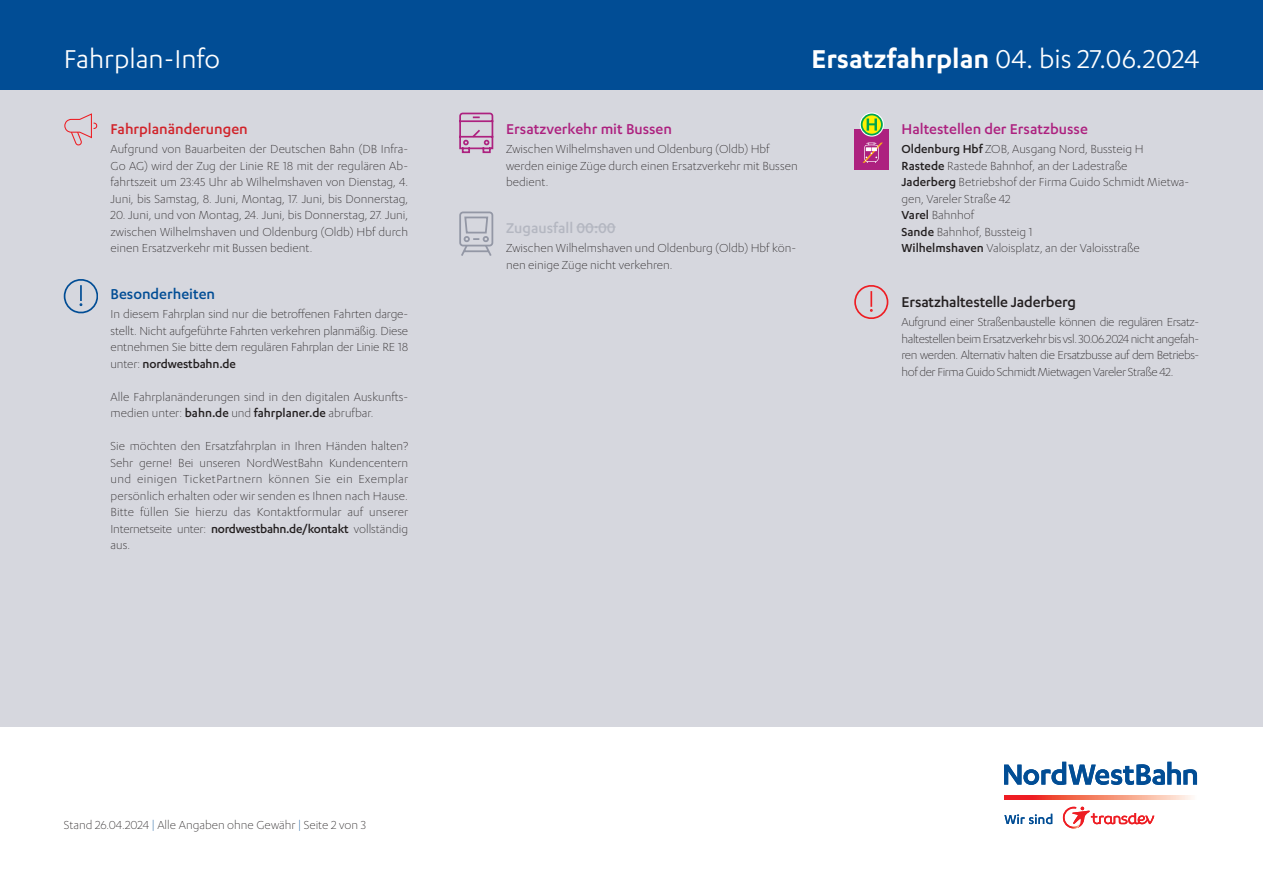
<style>
.page{position:relative;width:1263px;height:893px;background:#fff}
.page>*{position:absolute;margin:0;border:0;box-sizing:border-box;transform-origin:0 0}
.t1{font:30px "Karbon";color:#fff}
.t2{font:500 16.5px "Karbon";color:#ad217f}
.t3{font:500 16.5px "Karbon";letter-spacing:-.01em;color:#231f20}
.t4{font:500 16.5px "Karbon";color:#d1232a}
.t5{font:500 16.5px "Karbon";color:#b4b7c1}
.t6{font:500 16.5px "Karbon";color:#014d95}
.t7{font:300 13.5px/16.5px "Karbon";color:#231f20;text-align:justify}
.s1{font-weight:500}
.s2{font-weight:600}
.s3{color:#014d95}
</style>
<div class="page">
<div style="left:0;top:89px;width:1263px;height:638px;background:#d6d7de"></div>
<div style="left:0;top:0;width:1263px;height:89px;background:#014d95"></div>
<img style="left:1062px;top:807px;width:10px;height:21px">
<svg style="left:1004px;top:795px;width:188px;height:5px"></svg>
<svg style="left:1004px;top:814px;width:48px;height:10px"></svg>
<svg style="left:1072px;top:806px;width:82px;height:22px"></svg>
<svg style="left:1004px;top:762px;width:193px;height:23px"></svg>
<svg style="left:64px;top:113px;width:34px;height:33px"></svg>
<svg style="left:64px;top:279px;width:34px;height:34px"></svg>
<svg style="left:459px;top:113px;width:34px;height:40px"></svg>
<div style="left:855px;top:129px;width:34px;height:41px;background:#ad217f"></div>
<svg style="left:862px;top:143px;width:21px;height:20px"></svg>
<svg style="left:860px;top:112px;width:24px;height:25px"></svg>
<svg style="left:862px;top:114px;width:20px;height:21px"></svg>
<div style="left:861px;top:114px;width:22px;height:22px;border:2px solid #00a54f;border-radius:50%"></div>
<svg style="left:867px;top:119px;width:10px;height:12px"></svg>
<svg style="left:459px;top:212px;width:34px;height:44px"></svg>
<hr style="left:576px;top:227px;width:40px;height:1px;background:#b4b7c1">
<svg style="left:854px;top:285px;width:34px;height:34px"></svg>
<h1 class="t1" style="left:64px;top:42px;width:158px">Fahrplan-Info</h1>
<p class="t4" style="left:111px;top:119px;width:139px">Fahrplanänderungen</p>
<p class="t7" style="left:111px;top:140px;width:299px">Aufgrund von Bauarbeiten der Deutschen Bahn (DB Infra-Go AG) wird der Zug der Linie RE 18 mit der regulären Ab&shy;fahrtszeit um 23:45 Uhr ab Wilhelmshaven von Dienstag, 4.<br>Juni, bis Samstag, 8. Juni, Montag, 17. Juni, bis Donnerstag,</p>
<p class="t7" style="left:111px;top:206px;width:299px">20. Juni, und von Montag, 24. Juni, bis Donnerstag, 27. Juni, zwischen Wilhelmshaven und Oldenburg (Oldb) Hbf durch einen Ersatzverkehr mit Bussen bedient.</p>
<p class="t6" style="left:111px;top:284px;width:106px">Besonderheiten</p>
<p class="t7" style="left:111px;top:305px;width:299px">In diesem Fahrplan sind nur die betroffenen Fahrten darge&shy;stellt. Nicht aufgeführte Fahrten verkehren planmäßig. Diese entnehmen Sie bitte dem regulären Fahrplan der Linie RE 18 unter: <span class="s1">nordwestbahn.de</span></p>
<p class="t7" style="left:111px;top:388px;width:299px">Alle Fahrplanänderungen sind in den digitalen Auskunfts&shy;medien unter: <span class="s1">bahn.de</span> und <span class="s1">fahrplaner.de</span> abrufbar.</p>
<p class="t7" style="left:111px;top:437px;width:299px">Sie möchten den Ersatzfahrplan in Ihren Händen halten?<br>Sehr gerne! Bei unseren NordWestBahn Kundencentern und einigen TicketPartnern können Sie ein Exemplar persönlich erhalten oder wir senden es Ihnen nach Hause.<br>Bitte füllen Sie hierzu das Kontaktformular auf unserer Internetseite unter: <span class="s1">nordwestbahn.de/kontakt</span> vollständig aus.</p>
<h1 class="t1" style="left:811px;top:42px;width:389px"><span class="s2">Ersatzfahrplan</span> 04. bis 27.06.2024</h1>
<p class="t2" style="left:506px;top:119px;width:167px">Ersatzverkehr mit Bussen</p>
<p class="t7" style="left:506px;top:140px;width:293px;text-align:left">Zwischen Wilhelmshaven und Oldenburg (Oldb) Hbf werden einige Züge durch einen Ersatzverkehr mit Bussen bedient.</p>
<p class="t5" style="left:506px;top:218px;width:111px">Zugausfall 00:00</p>
<p class="t7" style="left:506px;top:239px;width:292px">Zwischen Wilhelmshaven und Oldenburg (Oldb) Hbf kön&shy;nen einige Züge nicht verkehren.</p>
<p class="t2" style="left:901px;top:119px;width:188px">Haltestellen der Ersatzbusse</p>
<p class="t7" style="left:901px;top:140px;width:289px;text-align:left"><span class="s1">Oldenburg Hbf</span> ZOB, Ausgang Nord, Bussteig H <span class="s1">Rastede</span> Rastede Bahnhof, an der Ladestraße<br><span class="s1">Jaderberg</span> Betriebshof der Firma Guido Schmidt Mietwa&shy;gen, Vareler Straße 42<br><span class="s1">Varel</span> Bahnhof<br><span class="s1">Sande</span> Bahnhof, Bussteig 1<br><span class="s1">Wilhelmshaven</span> Valoisplatz, an der Valoisstraße</p>
<p class="t3" style="left:901px;top:292px;width:176px">Ersatzhaltestelle Jaderberg</p>
<p class="t7" style="left:901px;top:313px;width:299px">Aufgrund einer Straßenbaustelle können die regulären Ersatz&shy;haltestellen beim Ersatzverkehr bis vsl. 30.06.2024 nicht angefah&shy;ren werden. Alternativ halten die Ersatzbusse auf dem Betriebs&shy;hof der Firma Guido Schmidt Mietwagen Vareler Straße 42.</p>
<p class="t7" style="left:64px;top:816px;width:304px">Stand 26.04.2024 <span class="s3">|</span> Alle Angaben ohne Gewähr <span class="s3">|</span> Seite 2 von 3</p>
</div>
